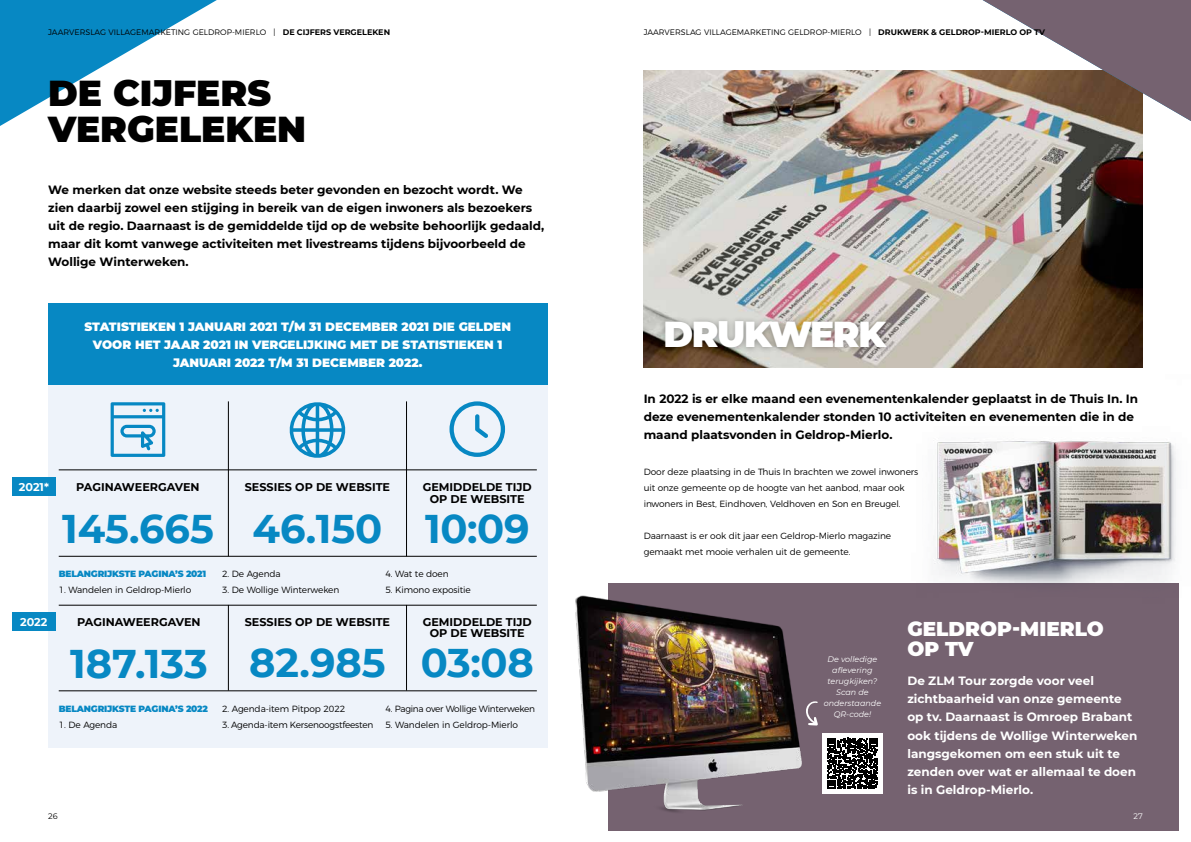
<style>
.page{position:relative;width:1191px;height:842px;background:#fff}
.page>*{position:absolute;margin:0;border:0;box-sizing:border-box;transform-origin:0 0}
.t1{font:700 40px "Montserrat";color:#0788c3}
.t2{font:900 36px/36px "Montserrat";color:#000}
.t3{font:900 36px "Montserrat";letter-spacing:-.04em;color:#fff}
.t4{font:900 20px/20px "Montserrat";color:#fff}
.t5{font:700 12px/18px "Montserrat";color:#000}
.t6{font:700 12px/18px "Montserrat";color:#fff}
.t7{font:900 12px/18px "Montserrat";color:#fff;text-align:center}
.t8{font:700 11.2px/11.2px "Montserrat";color:#000;text-align:center}
.t9{font:700 11.2px "Montserrat";color:#fff}
.t10{font:300 9px/16px "Montserrat";letter-spacing:-.01em;color:#000}
.t11{font:900 9px "Montserrat";letter-spacing:-.02em;color:#0788c3}
.t12{font:300 9px "Montserrat";letter-spacing:-.03em;color:#000}
.t13{font:300 8px "Montserrat";color:#000}
.t14{font:italic 8px/11px "Montserrat";color:#fff;text-align:center}
.t15{font:8px "Montserrat";color:#000}
.t16{font:8px "Montserrat";color:#fff}
.s1{font-weight:700}
</style>
<div class="page">
<svg style="left:0;top:0;width:217px;height:126px"></svg>
<div style="left:48px;top:303px;width:499px;height:82px;background:#0788c3"></div>
<div style="left:48px;top:385px;width:499px;height:363px;background:#eef3fa"></div>
<svg style="left:289px;top:402px;width:57px;height:56px"></svg>
<svg style="left:111px;top:402px;width:54px;height:55px"></svg>
<svg style="left:449px;top:401px;width:56px;height:56px"></svg>
<div style="left:12px;top:477px;width:43px;height:18px;background:#0788c3"></div>
<div style="left:12px;top:613px;width:43px;height:18px;background:#0788c3"></div>
<hr style="left:228px;top:401px;width:1px;height:155px;background:#000">
<hr style="left:228px;top:605px;width:1px;height:85px;background:#000">
<hr style="left:59px;top:605px;width:478px;height:1px;background:#000">
<hr style="left:59px;top:556px;width:478px;height:1px;background:#000">
<hr style="left:59px;top:470px;width:478px;height:1px;background:#000">
<hr style="left:59px;top:691px;width:478px;height:1px;background:#000">
<hr style="left:406px;top:401px;width:1px;height:155px;background:#000">
<hr style="left:406px;top:605px;width:1px;height:85px;background:#000">
<div style="left:608px;top:583px;width:570px;height:248px;background:#756270"></div>
<img style="left:643px;top:71px;width:499px;height:297px">
<svg style="left:982px;top:0;width:209px;height:121px"></svg>
<div style="left:659px;top:315px;width:233px;height:39px;background:#000;opacity:.32"></div>
<img style="left:484px;top:582px;width:326px;height:230px">
<div style="left:822px;top:733px;width:60px;height:61px;background:#fff"></div>
<svg style="left:827px;top:738px;width:51px;height:51px"></svg>
<svg style="left:806px;top:701px;width:12px;height:24px"></svg>
<img style="left:933px;top:441px;width:246px;height:189px">
<p class="t13" style="left:48px;top:26px;width:343px">JAARVERSLAG VILLAGEMARKETING GELDROP-MIERLO | <span class="s1">DE CIJFERS VERGELEKEN</span></p>
<h2 class="t2" style="left:48px;top:73px;width:259px">DE CIJFERS<br>VERGELEKEN</h2>
<p class="t5" style="left:48px;top:181px;width:497px">We merken dat onze website steeds beter gevonden en bezocht wordt. We zien daarbij zowel een stijging in bereik van de eigen inwoners als bezoekers uit de regio. Daarnaast is de gemiddelde tijd op de website behoorlijk gedaald, maar dit komt vanwege activiteiten met livestreams tijdens bijvoorbeeld de Wollige Winterweken.</p>
<p class="t7" style="left:85px;top:317px;width:428px">STATISTIEKEN 1 JANUARI 2021 T/M 31 DECEMBER 2021 DIE GELDEN<br>VOOR HET JAAR 2021 IN VERGELIJKING MET DE STATISTIEKEN 1<br>JANUARI 2022 T/M 31 DECEMBER 2022.</p>
<p class="t9" style="left:19px;top:479px;width:31px">2021*</p>
<p class="t8" style="left:76px;top:481px;width:125px">PAGINAWEERGAVEN</p>
<h1 class="t1" style="left:62px;top:500px;width:153px">145.665</h1>
<p class="t8" style="left:245px;top:481px;width:147px">SESSIES OP DE WEBSITE</p>
<h1 class="t1" style="left:252px;top:499px;width:131px">46.150</h1>
<p class="t8" style="left:423px;top:481px;width:111px">GEMIDDELDE TIJD<br>OP DE WEBSITE</p>
<h1 class="t1" style="left:425px;top:499px;width:106px">10:09</h1>
<p class="t9" style="left:20px;top:614px;width:29px">2022</p>
<p class="t11" style="left:59px;top:567px;width:149px">BELANGRIJKSTE PAGINA’S 2021</p>
<p class="t10" style="left:59px;top:581px;width:134px">1. Wandelen in Geldrop-Mierlo</p>
<p class="t8" style="left:77px;top:616px;width:125px">PAGINAWEERGAVEN</p>
<h1 class="t1" style="left:70px;top:635px;width:139px">187.133</h1>
<p class="t10" style="left:222px;top:565px;width:60px">2. De Agenda</p>
<p class="t10" style="left:222px;top:581px;width:119px">3. De Wollige Winterweken</p>
<p class="t10" style="left:385px;top:565px;width:65px">4. Wat te doen</p>
<p class="t10" style="left:385px;top:581px;width:87px">5. Kimono expositie</p>
<p class="t8" style="left:245px;top:616px;width:147px">SESSIES OP DE WEBSITE</p>
<h1 class="t1" style="left:249px;top:634px;width:138px">82.985</h1>
<p class="t8" style="left:423px;top:616px;width:111px">GEMIDDELDE TIJD<br>OP DE WEBSITE</p>
<h1 class="t1" style="left:421px;top:634px;width:114px">03:08</h1>
<p class="t11" style="left:59px;top:702px;width:151px">BELANGRIJKSTE PAGINA’S 2022</p>
<p class="t10" style="left:59px;top:716px;width:60px">1. De Agenda</p>
<p class="t10" style="left:222px;top:700px;width:125px">2. Agenda-item Pitpop 2022</p>
<p class="t10" style="left:222px;top:716px;width:153px">3. Agenda-item Kersenoogstfeesten</p>
<p class="t12" style="left:385px;top:702px;width:151px">4. Pagina over Wollige Winterweken</p>
<p class="t10" style="left:385px;top:716px;width:134px">5. Wandelen in Geldrop-Mierlo</p>
<p class="t15" style="left:48px;top:810px;width:11px">26</p>
<p class="t13" style="left:643px;top:26px;width:403px">JAARVERSLAG VILLAGEMARKETING GELDROP-MIERLO | <span class="s1">DRUKWERK &amp; GELDROP-MIERLO OP TV</span></p>
<h2 class="t3" style="left:663px;top:307px;width:224px">DRUKWERK</h2>
<p class="t5" style="left:643px;top:389px;width:496px">In 2022 is er elke maand een evenementenkalender geplaatst in de Thuis In. In deze evenementenkalender stonden 10 activiteiten en evenementen die in de maand plaatsvonden in Geldrop-Mierlo.</p>
<p class="t10" style="left:643px;top:463px;width:276px">Door deze plaatsing in de Thuis In brachten we zowel inwoners uit onze gemeente op de hoogte van het aanbod, maar ook inwoners in Best, Eindhoven, Veldhoven en Son en Breugel.</p>
<p class="t10" style="left:643px;top:527px;width:249px">Daarnaast is er ook dit jaar een Geldrop-Mierlo magazine gemaakt met mooie verhalen uit de gemeente.</p>
<p class="t14" style="left:823px;top:654px;width:59px">De volledige aflevering terugkijken?<br>Scan de onderstaande<br>QR-code!</p>
<h3 class="t4" style="left:907px;top:618px;width:198px">GELDROP-MIERLO<br>OP TV</h3>
<p class="t6" style="left:907px;top:672px;width:232px">De ZLM Tour zorgde voor veel zichtbaarheid van onze gemeente op tv. Daarnaast is Omroep Brabant ook tijdens de Wollige Winterweken langsgekomen om een stuk uit te zenden over wat er allemaal te doen is in Geldrop-Mierlo.</p>
<p class="t16" style="left:1133px;top:810px;width:11px">27</p>
</div>
